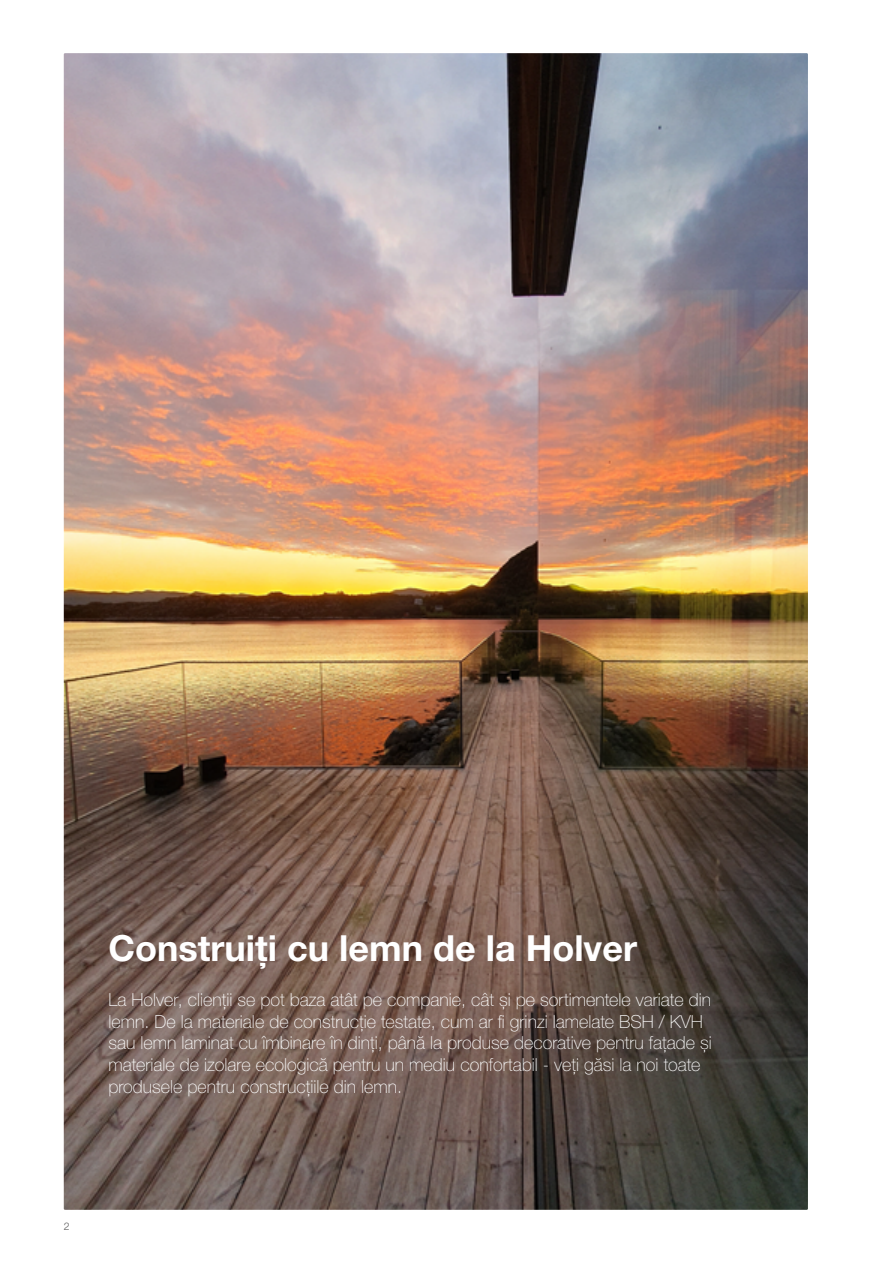
<style>
.page{position:relative;width:893px;height:1263px;background:#fff}
.page>*{position:absolute;margin:0;border:0;box-sizing:border-box;transform-origin:0 0}
.t1{font:700 36px "Helvetica Neue LTW1 G";color:#fff}
.t2{font:100 18px/21.6px "Helvetica Neue LTW1 G";color:#fff}
.t3{font:300 10.5px "Helvetica Neue LTW1 G";color:#5f5e5e}
</style>
<div class="page">
<img style="left:64px;top:53px;width:744px;height:1157px">
<h1 class="t1" style="left:108px;top:926px;width:530px">Construiți cu lemn de la Holver</h1>
<p class="t2" style="left:108px;top:989px;width:605px">La Holver, clienții se pot baza atât pe companie, cât și pe sortimentele variate din lemn. De la materiale de construcție testate, cum ar fi grinzi lamelate BSH / KVH sau lemn laminat cu îmbinare în dinți, până la produse decorative pentru fațade și materiale de izolare ecologică pentru un mediu confortabil - veți găsi la noi toate produsele pentru construcțiile din lemn.</p>
<p class="t3" style="left:64px;top:1220px;width:7px">2</p>
</div>
